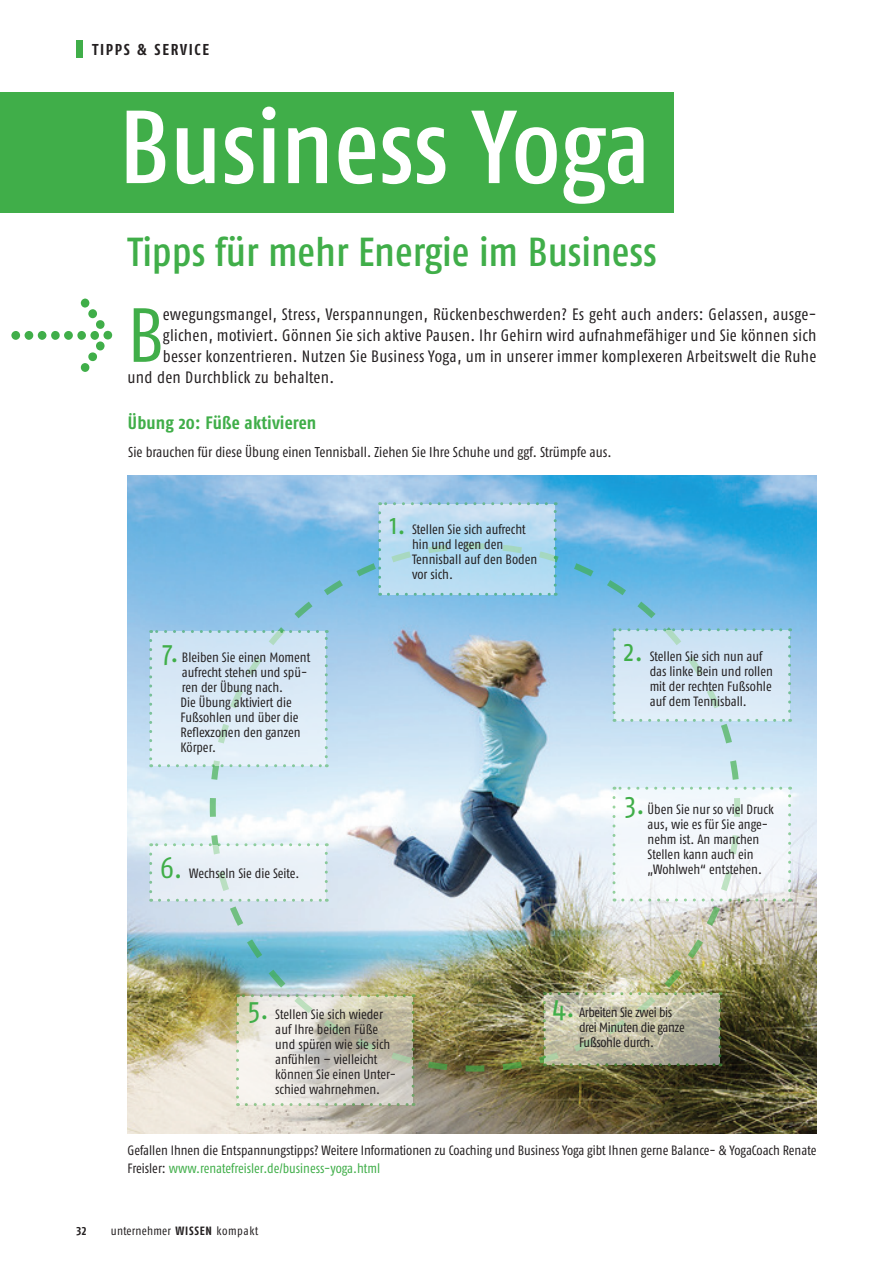
<style>
.page{position:relative;width:893px;height:1263px;background:#fff}
.page>*{position:absolute;margin:0;border:0;box-sizing:border-box;transform-origin:0 0}
.t1{font:500 condensed 103.5px "Fago OT";letter-spacing:-.005em;color:#fff}
.t2{font:condensed 76.5px "Fago OT";color:#40ae49}
.t3{font:500 condensed 40.5px "Fago OT";color:#40ae49}
.t4{font:condensed 30px "Fago OT";color:#40ae49}
.t5{font:700 condensed 18px "Fago OT";letter-spacing:.01em;color:#40ae49}
.t6{font:condensed 16.5px "Fago OT";letter-spacing:.02em;color:#231f20}
.t7{font:700 condensed 15.75px "Fago OT";letter-spacing:.11em;color:#231f20}
.t8{font:condensed 14.25px "Fago OT";color:#231f20}
.t9{font:condensed 13.5px/15px "Fago OT";color:#231f20}
.t10{font:condensed 13.5px/15px "Fago OT";letter-spacing:-.025em;color:#231f20}
.t11{font:condensed 12px "Fago OT";letter-spacing:.02em;color:#231f20}
.t12{font:700 condensed 12px "Fago OT";color:#231f20}
.s1{font-size:28.5px;color:#40ae49}
.s2{color:#40ae49}
.s3{font-weight:700}
</style>
<div class="page">
<div style="left:77px;top:41px;width:6px;height:17px;background:#40ae49"></div>
<div style="left:0;top:92px;width:673px;height:121px;background:#40ae49"></div>
<img style="left:128px;top:476px;width:688px;height:657px">
<img style="left:208px;top:542px;width:534px;height:531px">
<div style="left:614px;top:630px;width:176px;height:90px;background:linear-gradient(to right,#d6e8f5,#d4e7f4)"></div>
<svg style="left:612px;top:639px;width:3px;height:83px"></svg>
<svg style="left:623px;top:719px;width:168px;height:3px"></svg>
<svg style="left:788px;top:628px;width:3px;height:83px"></svg>
<svg style="left:614px;top:628px;width:167px;height:3px"></svg>
<svg style="left:380px;top:504px;width:175px;height:90px;background:#b7dbf0"></svg>
<svg style="left:378px;top:513px;width:3px;height:83px"></svg>
<svg style="left:388px;top:593px;width:168px;height:3px"></svg>
<svg style="left:554px;top:502px;width:3px;height:83px"></svg>
<svg style="left:380px;top:502px;width:166px;height:3px"></svg>
<div style="left:151px;top:631px;width:175px;height:135px;background:linear-gradient(to right,#d9e9f5,#daeaf5)"></div>
<svg style="left:149px;top:640px;width:3px;height:127px"></svg>
<svg style="left:159px;top:764px;width:168px;height:3px"></svg>
<svg style="left:325px;top:630px;width:3px;height:127px"></svg>
<svg style="left:151px;top:630px;width:166px;height:3px"></svg>
<div style="left:614px;top:788px;width:176px;height:112px;background:#f3f8fc"></div>
<svg style="left:612px;top:797px;width:3px;height:104px"></svg>
<svg style="left:623px;top:898px;width:168px;height:3px"></svg>
<svg style="left:788px;top:787px;width:3px;height:104px"></svg>
<svg style="left:614px;top:787px;width:167px;height:3px"></svg>
<div style="left:151px;top:845px;width:175px;height:55px;background:#e9f0f7"></div>
<svg style="left:149px;top:854px;width:3px;height:48px"></svg>
<svg style="left:159px;top:899px;width:168px;height:3px"></svg>
<svg style="left:325px;top:843px;width:3px;height:48px"></svg>
<svg style="left:151px;top:843px;width:166px;height:3px"></svg>
<svg style="left:544px;top:993px;width:176px;height:72px;background:#bdbba3"></svg>
<svg style="left:543px;top:1002px;width:3px;height:64px"></svg>
<svg style="left:553px;top:1063px;width:168px;height:3px"></svg>
<svg style="left:718px;top:992px;width:3px;height:64px"></svg>
<svg style="left:544px;top:992px;width:167px;height:3px"></svg>
<svg style="left:237px;top:996px;width:176px;height:108px;background:#d7d4c9"></svg>
<svg style="left:236px;top:1005px;width:3px;height:101px"></svg>
<svg style="left:246px;top:1103px;width:168px;height:3px"></svg>
<svg style="left:412px;top:994px;width:3px;height:101px"></svg>
<svg style="left:237px;top:994px;width:167px;height:3px"></svg>
<p class="t7" style="left:92px;top:40px;width:118px">TIPPS &amp; SERVICE</p>
<h1 class="t1" style="left:119px;top:85px;width:533px">Business Yoga</h1>
<h3 class="t3" style="left:128px;top:228px;width:531px">Tipps für mehr Energie im Business</h3>
<h2 class="t2" style="left:128px;top:289px;width:38px">B</h2>
<p class="t6" style="left:163px;top:304px;width:655px">ewegungsmangel, Stress, Verspannungen, Rückenbeschwerden? Es geht auch anders: Gelassen, ausge-</p>
<p class="t6" style="left:163px;top:325px;width:655px">glichen, motiviert. Gönnen Sie sich aktive Pausen. Ihr Gehirn wird aufnahmefähiger und Sie können sich</p>
<p class="t6" style="left:163px;top:346px;width:655px">besser konzentrieren. Nutzen Sie Business Yoga, um in unserer immer komplexeren Arbeitswelt die Ruhe</p>
<p class="t6" style="left:128px;top:367px;width:208px">und den Durchblick zu behalten.</p>
<h3 class="t5" style="left:128px;top:412px;width:190px">Übung 20: Füße aktivieren</h3>
<p class="t8" style="left:128px;top:443px;width:485px">Sie brauchen für diese Übung einen Tennisball. Ziehen Sie Ihre Schuhe und ggf. Strümpfe aus.</p>
<h3 class="t4" style="left:163px;top:634px;width:18px">7.</h3>
<p class="t9" style="left:180px;top:650px;width:131px">Bleiben Sie einen Moment aufrecht stehen und spü&shy;ren der Übung nach.<br>Die Übung aktiviert die<br>Fußsohlen und über die<br>Reflexzonen den ganzen<br>Körper.</p>
<p class="t9" style="left:412px;top:521px;width:127px;text-indent:-22px"><span class="s1">1.</span> Stellen Sie sich aufrecht hin und legen den<br>Tennisball auf den Boden vor sich.</p>
<h3 class="t4" style="left:623px;top:632px;width:21px">2.</h3>
<p class="t9" style="left:650px;top:648px;width:125px">Stellen Sie sich nun auf das linke Bein und rollen mit der rechten Fußsohle auf dem Tennisball.</p>
<h3 class="t4" style="left:625px;top:785px;width:21px">3.</h3>
<p class="t9" style="left:647px;top:801px;width:128px">Üben Sie nur so viel Druck aus, wie es für Sie ange&shy;nehm ist. An manchen<br>Stellen kann auch ein</p>
<h3 class="t4" style="left:160px;top:849px;width:24px">6.</h3>
<p class="t9" style="left:189px;top:865px;width:112px">Wechseln Sie die Seite.</p>
<p class="t9" style="left:647px;top:861px;width:116px">„Wohlweh“ entstehen.</p>
<h3 class="t4" style="left:248px;top:991px;width:23px">5.</h3>
<p class="t9" style="left:275px;top:1007px;width:122px">Stellen Sie sich wieder auf Ihre beiden Füße und spüren wie sie sich anfühlen – vielleicht können Sie einen Unter&shy;schied wahrnehmen.</p>
<h3 class="t4" style="left:552px;top:988px;width:24px">4.</h3>
<p class="t10" style="left:579px;top:1005px;width:107px">Arbeiten Sie zwei bis drei Minuten die ganze<br>Fußsohle durch.</p>
<p class="t9" style="left:128px;top:1141px;width:690px;line-height:18px">Gefallen Ihnen die Entspannungstipps? Weitere Informationen zu Coaching und Business Yoga gibt Ihnen gerne Balance- &amp; YogaCoach Renate<br>Freisler: <span class="s2">www.renatefreisler.de/business-yoga.html</span></p>
<p class="t12" style="left:77px;top:1224px;width:11px">32</p>
<p class="t11" style="left:111px;top:1224px;width:149px">unternehmer <span class="s3">WISSEN</span> kompakt</p>
</div>
